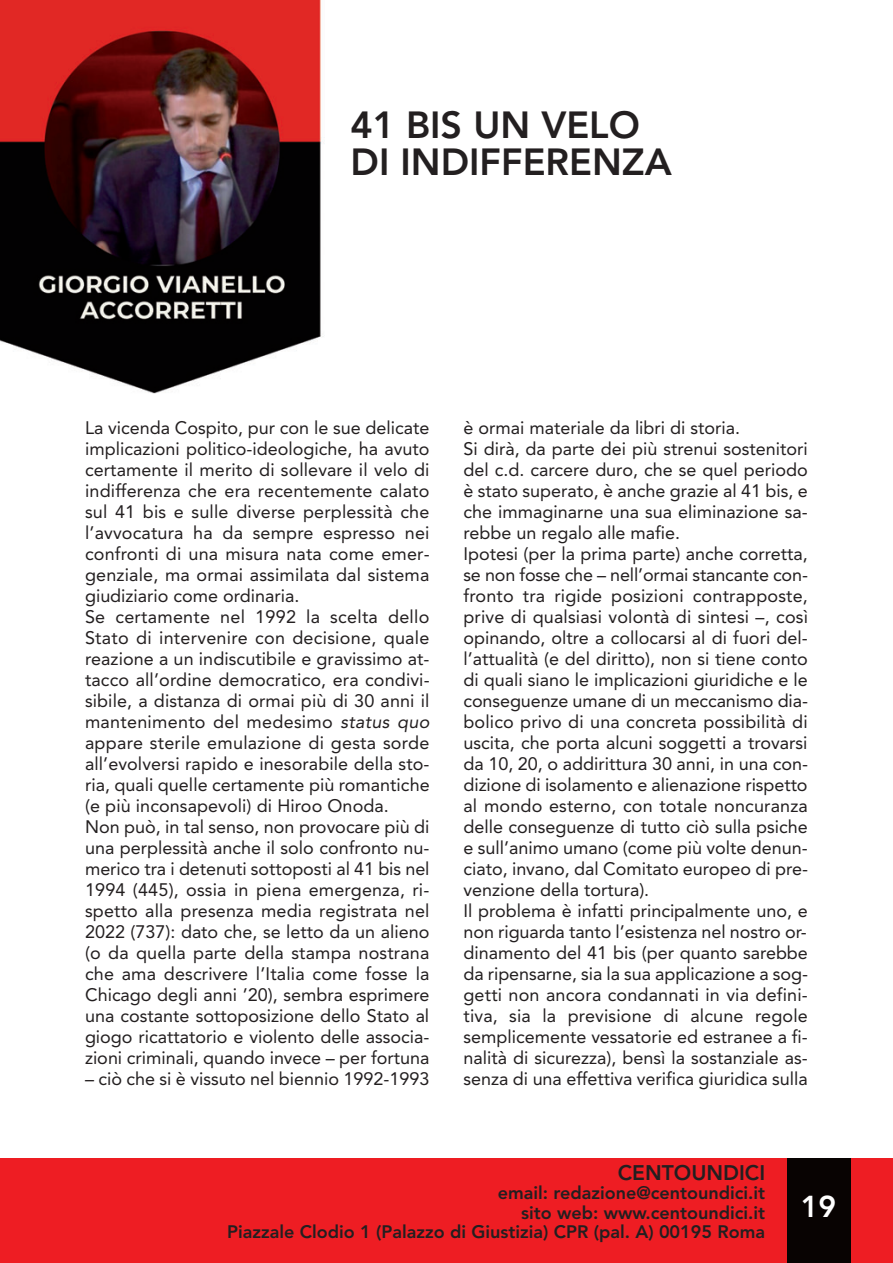
<style>
.page{position:relative;width:893px;height:1263px;background:#fff}
.page>*{position:absolute;margin:0;border:0;box-sizing:border-box;transform-origin:0 0}
.t1{font:800 37.5px/37.5px "Avenir";color:#231f20}
.t2{font:800 30px "Avenir";color:#fff}
.t3{font:800 21px "Avenir";color:#231f20}
.t4{font:18px/21px "Avenir";color:#231f20}
.t5{font:800 18px/19.5px "Avenir";color:#231f20;text-align:right}
.s1{font-style:italic}
</style>
<div class="page">
<div style="left:0;top:1158px;width:893px;height:105px;background:#ee1d23"></div>
<div style="left:787px;top:1158px;width:63px;height:105px;background:#080302"></div>
<img style="left:0;top:0;width:325px;height:393px">
<h1 class="t1" style="left:351px;top:109px;width:323px">41 BIS UN VELO<br>DI INDIFFERENZA</h1>
<p class="t4" style="left:85px;top:418px;width:346px">La vicenda Cospito, pur con le sue delicate implicazioni politico-ideologiche, ha avuto certamente il merito di sollevare il velo di indifferenza che era recentemente calato sul 41 bis e sulle diverse perplessità che l’avvocatura ha da sempre espresso nei confronti di una misura nata come emer&shy;genziale, ma ormai assimilata dal sistema giudiziario come ordinaria.<br>Se certamente nel 1992 la scelta dello Stato di intervenire con decisione, quale reazione a un indiscutibile e gravissimo at&shy;tacco all’ordine democratico, era condivi&shy;sibile, a distanza di ormai più di 30 anni il mantenimento del medesimo <span class="s1">status quo </span>appare sterile emulazione di gesta sorde all’evolversi rapido e inesorabile della sto&shy;ria, quali quelle certamente più romantiche (e più inconsapevoli) di Hiroo Onoda.<br>Non può, in tal senso, non provocare più di una perplessità anche il solo confronto nu&shy;merico tra i detenuti sottoposti al 41 bis nel 1994 (445), ossia in piena emergenza, ri&shy;spetto alla presenza media registrata nel 2022 (737): dato che, se letto da un alieno (o da quella parte della stampa nostrana che ama descrivere l’Italia come fosse la Chicago degli anni ’20), sembra esprimere una costante sottoposizione dello Stato al giogo ricattatorio e violento delle associa&shy;zioni criminali, quando invece – per fortuna</p>
<p class="t4" style="left:85px;top:1070px;width:346px">– ciò che si è vissuto nel biennio 1992-1993</p>
<p class="t4" style="left:463px;top:419px;width:346px">è ormai materiale da libri di storia.<br>Si dirà, da parte dei più strenui sostenitori del c.d. carcere duro, che se quel periodo è stato superato, è anche grazie al 41 bis, e che immaginarne una sua eliminazione sa&shy;rebbe un regalo alle mafie.<br>Ipotesi (per la prima parte) anche corretta, se non fosse che – nell’ormai stancante con&shy;fronto tra rigide posizioni contrapposte, prive di qualsiasi volontà di sintesi –, così opinando, oltre a collocarsi al di fuori del&shy;l’attualità (e del diritto), non si tiene conto di quali siano le implicazioni giuridiche e le conseguenze umane di un meccanismo dia&shy;bolico privo di una concreta possibilità di uscita, che porta alcuni soggetti a trovarsi da 10, 20, o addirittura 30 anni, in una con&shy;dizione di isolamento e alienazione rispetto al mondo esterno, con totale noncuranza delle conseguenze di tutto ciò sulla psiche e sull’animo umano (come più volte denun&shy;ciato, invano, dal Comitato europeo di pre&shy;venzione della tortura).<br>Il problema è infatti principalmente uno, e non riguarda tanto l’esistenza nel nostro or&shy;dinamento del 41 bis (per quanto sarebbe da ripensarne, sia la sua applicazione a sog&shy;getti non ancora condannati in via defini&shy;tiva, sia la previsione di alcune regole semplicemente vessatorie ed estranee a fi&shy;nalità di sicurezza), bensì la sostanziale as&shy;senza di una effettiva verifica giuridica sulla</p>
<p class="t3" style="left:618px;top:1164px;width:149px">CENTOUNDICI</p>
<p class="t5" style="left:227px;top:1185px;width:539px">email: redazione@centoundici.it<br>sito web: www.centoundici.it<br>Piazzale Clodio 1 (Palazzo di Giustizia) CPR (pal. A) 00195 Roma</p>
<h2 class="t2" style="left:801px;top:1194px;width:37px">19</h2>
</div>
